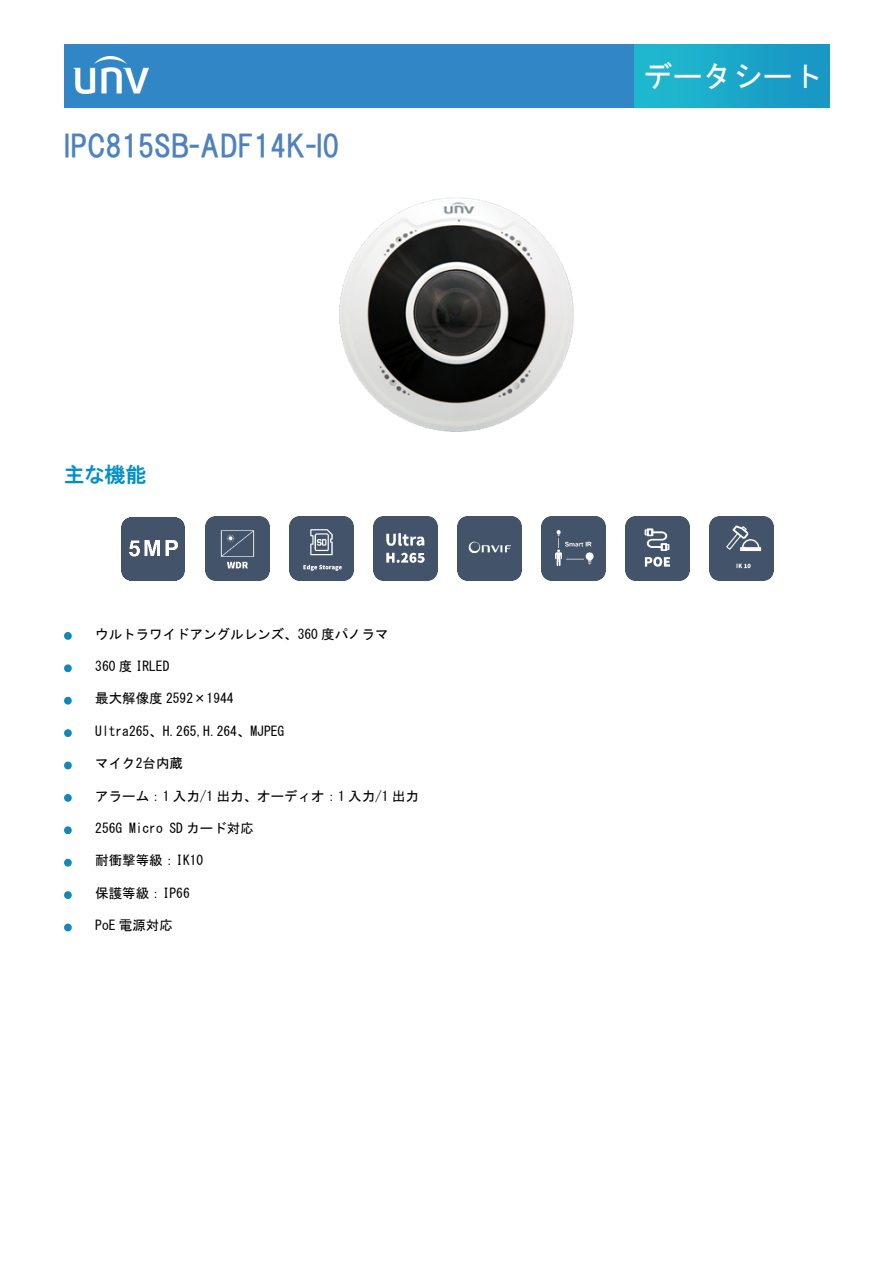
<style>
.page{position:relative;width:893px;height:1263px;background:#fff}
.page>*{position:absolute;margin:0;border:0;box-sizing:border-box;transform-origin:0 0}
.t1{font:30px "HGP Gothic E";color:#4f82bd}
.t2{font:30px "MS Gothic";color:#fff}
.t3{font:21px "HGP Gothic E";color:#0090c8}
.t4{font:13.5px "MS Gothic";color:#000}
</style>
<div class="page">
<div style="left:64px;top:44px;width:625px;height:64px;background:#3186c5"></div>
<img style="left:634px;top:44px;width:195px;height:64px">
<img style="left:640px;top:50px;width:185px;height:50px">
<svg style="left:64px;top:632px;width:8px;height:8px"></svg>
<svg style="left:64px;top:664px;width:8px;height:8px"></svg>
<svg style="left:64px;top:697px;width:8px;height:8px"></svg>
<svg style="left:64px;top:729px;width:8px;height:8px"></svg>
<svg style="left:64px;top:762px;width:8px;height:7px"></svg>
<svg style="left:64px;top:794px;width:8px;height:8px"></svg>
<svg style="left:64px;top:826px;width:8px;height:8px"></svg>
<svg style="left:64px;top:859px;width:8px;height:8px"></svg>
<svg style="left:64px;top:891px;width:8px;height:8px"></svg>
<svg style="left:64px;top:924px;width:8px;height:7px"></svg>
<img style="left:73px;top:56px;width:76px;height:38px">
<img style="left:339px;top:197px;width:235px;height:235px">
<img style="left:122px;top:518px;width:63px;height:63px">
<img style="left:205px;top:517px;width:64px;height:64px">
<img style="left:289px;top:517px;width:64px;height:64px">
<img style="left:373px;top:517px;width:64px;height:64px">
<img style="left:457px;top:517px;width:64px;height:64px">
<img style="left:541px;top:517px;width:64px;height:64px">
<img style="left:626px;top:517px;width:63px;height:64px">
<img style="left:710px;top:517px;width:64px;height:64px">
<h1 class="t1" style="left:64px;top:131px;width:277px">IPC815SB-ADF14K-I0</h1>
<h2 class="t3" style="left:64px;top:464px;width:84px">主な機能</h2>
<p class="t4" style="left:95px;top:627px;width:295px">ウルトラワイドアングルレンズ、360 度パノラマ</p>
<p class="t4" style="left:95px;top:659px;width:76px">360 度 IRLED</p>
<p class="t4" style="left:95px;top:692px;width:140px">最大解像度 2592×1944</p>
<p class="t4" style="left:95px;top:724px;width:190px">Ultra265、H.265,H.264、MJPEG</p>
<p class="t4" style="left:95px;top:757px;width:89px">マイク2台内蔵</p>
<p class="t4" style="left:95px;top:789px;width:325px">アラーム：1 入力/1 出力、オーディオ：1 入力/1 出力</p>
<p class="t4" style="left:95px;top:821px;width:160px">256G Micro SD カード対応</p>
<p class="t4" style="left:95px;top:854px;width:109px">耐衝撃等級：IK10</p>
<p class="t4" style="left:95px;top:886px;width:96px">保護等級：IP66</p>
<p class="t4" style="left:95px;top:919px;width:79px">PoE 電源対応</p>
<h1 class="t2" style="left:643px;top:61px;width:181px">データシート</h1>
</div>
